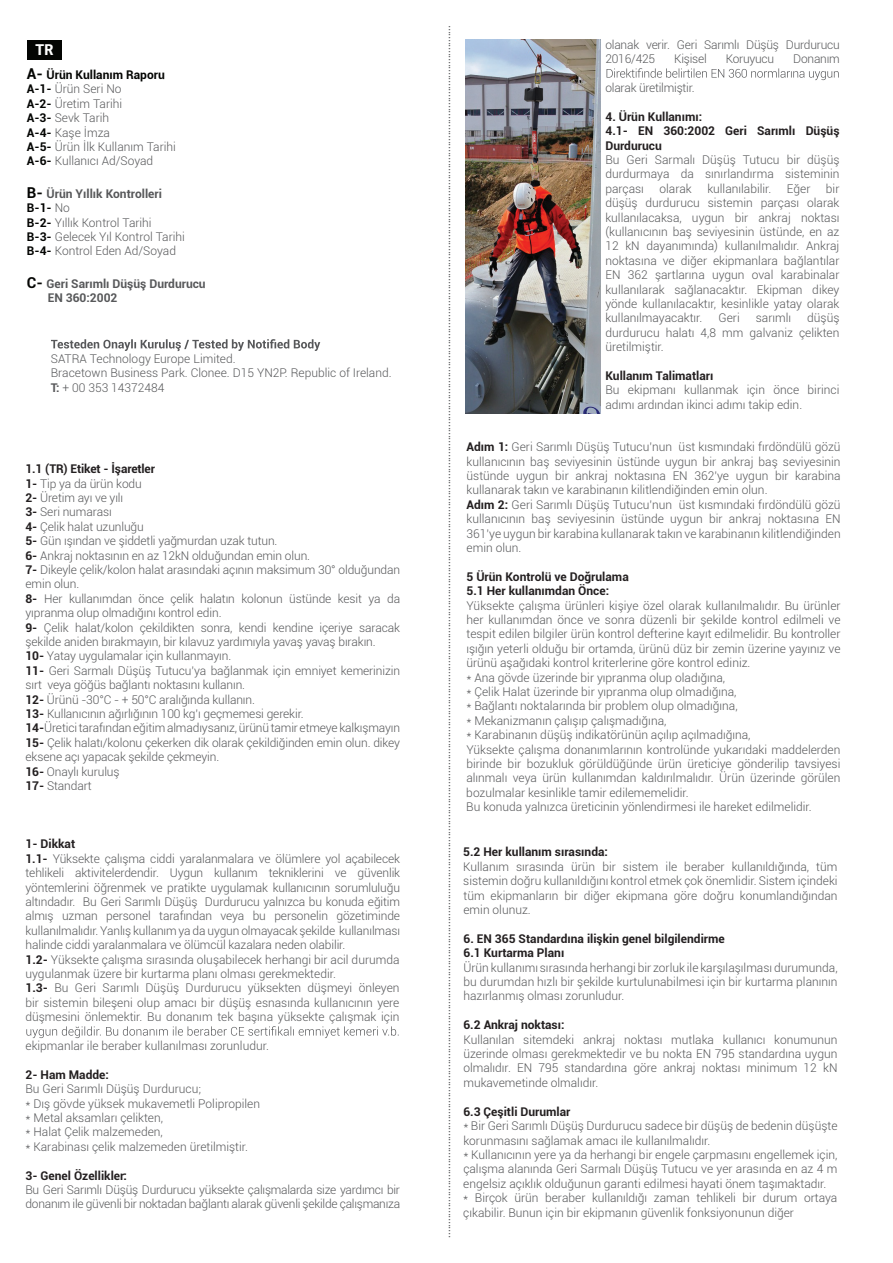
<style>
.page{position:relative;width:893px;height:1263px;background:#fff}
.page>*{position:absolute;margin:0;border:0;box-sizing:border-box;transform-origin:0 0}
.t1{font:700 15px "Ronnia";color:#fff}
.t2{font:300 12px/14.4px "Roboto";color:#57585a}
.t3{font:300 12px "Ronnia";color:#57585a}
.t4{font:700 12px/14.4px "Roboto";color:#231f20}
.t5{font:300 12px/14.4px "Roboto";letter-spacing:-.02em;color:#57585a}
.t6{font:700 12px/14.4px "Roboto";color:#57585a}
.s1{font-weight:700;font-size:15px;color:#040503}
.s2{font-weight:700;color:#040503}
.s3{font-weight:700}
.s4{font-size:15px;color:#040503}
.s5{font-weight:700;color:#231f20}
</style>
<div class="page">
<div style="left:27px;top:41px;width:34px;height:19px;background:#040503"></div>
<svg style="left:51px;top:339px;width:269px;height:12px"></svg>
<svg style="left:26px;top:1026px;width:373px;height:12px"></svg>
<svg style="left:607px;top:68px;width:232px;height:12px"></svg>
<img style="left:465px;top:40px;width:135px;height:374px">
<p class="t1" style="left:35px;top:40px;width:20px">TR</p>
<p class="t2" style="left:27px;top:67px;width:151px"><span class="s1">A-</span> <span class="s2">Ürün Kullanım Raporu<br>A-1-</span> Ürün Seri No<br><span class="s2">A-2-</span> Üretim Tarihi<br><span class="s2">A-3-</span> Sevk Tarih<br><span class="s2">A-4-</span> Kaşe İmza<br><span class="s2">A-5-</span> Ürün İlk Kullanım Tarihi<br><span class="s2">A-6-</span> Kullanıcı Ad/Soyad</p>
<p class="t2" style="left:27px;top:186px;width:160px"><span class="s1">B-</span> <span class="s3">Ürün Yıllık Kontrolleri<br></span><span class="s2">B-1-</span> No<br><span class="s2">B-2-</span> Yıllık Kontrol Tarihi<br><span class="s2">B-3-</span> Gelecek Yıl Kontrol Tarihi<br><span class="s2">B-4-</span> Kontrol Eden Ad/Soyad</p>
<p class="t6" style="left:48px;top:276px;width:160px;text-indent:-21px"><span class="s4">C-</span> Geri Sarımlı Düşüş Durdurucu<br>EN 360:2002</p>
<p class="t2" style="left:51px;top:351px;width:342px">SATRA Technology Europe Limited.<br>Bracetown Business Park. Clonee. D15 YN2P. Republic of Ireland.<br><span class="s3">T:</span> + 00 353 14372484</p>
<p class="t2" style="left:25px;top:461px;width:376px"><span class="s5">1.1 (TR) Etiket - İşaretler<br>1-</span> Tip ya da ürün kodu<br><span class="s5">2-</span> Üretim ayı ve yılı<br><span class="s5">3-</span> Seri numarası<br><span class="s5">4-</span> Çelik halat uzunluğu<br><span class="s5">5-</span> Gün ışından ve şiddetli yağmurdan uzak tutun.<br><span class="s5">6-</span> Ankraj noktasının en az 12kN olduğundan emin olun.<br><span class="s5">7-</span> Dikeyle çelik/kolon halat arasındaki açının maksimum 30° olduğundan emin olun.<br><span class="s5">8-</span> Her kullanımdan önce çelik halatın kolonun üstünde kesit ya da yıpranma olup olmadığını kontrol edin.<br><span class="s5">9-</span> Çelik halat/kolon çekildikten sonra, kendi kendine içeriye saracak şekilde aniden bırakmayın, bir kılavuz yardımıyla yavaş yavaş bırakın.<br><span class="s5">10-</span> Yatay uygulamalar için kullanmayın.<br><span class="s5">11-</span> Geri Sarmalı Düşüş Tutucu’ya bağlanmak için emniyet kemerinizin sırt veya göğüs bağlantı noktasını kullanın.<br><span class="s5">12-</span> Ürünü -30°C - + 50°C aralığında kullanın.<br><span class="s5">13-</span> Kullanıcının ağırlığının 100 kg’ı geçmemesi gerekir.<br><span class="s5">14-</span>Üreticitarafındaneğitimalmadıysanız,ürünütamir etmeye kalkışmayın <span class="s5">15-</span> Çelik halatı/kolonu çekerken dik olarak çekildiğinden emin olun. dikey eksene açı yapacak şekilde çekmeyin.<br><span class="s5">16-</span> Onaylı kuruluş<br><span class="s5">17-</span> Standart</p>
<p class="t2" style="left:25px;top:836px;width:376px"><span class="s5">1- Dikkat<br>1.1-</span> Yüksekte çalışma ciddi yaralanmalara ve ölümlere yol açabilecek tehlikeli aktivitelerdendir. Uygun kullanım tekniklerini ve güvenlik yöntemlerini öğrenmek ve pratikte uygulamak kullanıcının sorumluluğu altındadır. Bu Geri Sarımlı Düşüş Durdurucu yalnızca bu konuda eğitim almış uzman personel tarafından veya bu personelin gözetiminde kullanılmalıdır. Yanlış kullanım ya da uygun olmayacak şekilde kullanılması halinde ciddi yaralanmalara ve ölümcül kazalara neden olabilir.<br><span class="s5">1.2-</span> Yüksekte çalışma sırasında oluşabilecek herhangi bir acil durumda uygulanmak üzere bir kurtarma planı olması gerekmektedir.<br><span class="s5">1.3-</span> Bu Geri Sarımlı Düşüş Durdurucu yüksekten düşmeyi önleyen bir sistemin bileşeni olup amacı bir düşüş esnasında kullanıcının yere düşmesini önlemektir. Bu donanım tek başına yüksekte çalışmak için</p>
<p class="t2" style="left:26px;top:1038px;width:245px">ekipmanlar ile beraber kullanılması zorunludur.</p>
<p class="t4" style="left:25px;top:1067px;width:85px">2- Ham Madde:</p>
<p class="t2" style="left:25px;top:1081px;width:236px">Bu Geri Sarımlı Düşüş Durdurucu;<br>* Dış gövde yüksek mukavemetli Polipropilen * Metal aksamları çelikten,<br>* Halat Çelik malzemeden,<br>* Karabinası çelik malzemeden üretilmiştir.</p>
<p class="t4" style="left:25px;top:1167px;width:103px">3- Genel Özellikler:</p>
<p class="t5" style="left:25px;top:1182px;width:376px">Bu Geri Sarımlı Düşüş Durdurucu yüksekte çalışmalarda size yardımcı bir donanım ile güvenli bir noktadan bağlantı alarak güvenli şekilde çalışmanıza</p>
<p class="t3" style="left:439px;top:1237px;width:1213px;rotate:-90deg">.........................................................................................................................................................................................................................................................................................................................................................................................................................................................</p>
<p class="t5" style="left:605px;top:37px;width:236px">olanak verir. Geri Sarımlı Düşüş Durdurucu<br>2016/425</p>
<p class="t5" style="left:674px;top:51px;width:34px">Kişisel</p>
<p class="t5" style="left:726px;top:51px;width:50px">Koruyucu</p>
<p class="t5" style="left:793px;top:51px;width:48px">Donanım</p>
<p class="t5" style="left:605px;top:80px;width:91px">olarak üretilmiştir.</p>
<p class="t4" style="left:605px;top:109px;width:236px">4. Ürün Kullanımı:<br>4.1- EN 360:2002 Geri Sarımlı Düşüş<br>Durdurucu</p>
<p class="t2" style="left:605px;top:152px;width:236px;text-align:justify">Bu Geri Sarmalı Düşüş Tutucu bir düşüş durdurmaya da sınırlandırma sisteminin parçası</p>
<p class="t2" style="left:659px;top:181px;width:34px">olarak</p>
<p class="t2" style="left:707px;top:181px;width:66px">kullanılabilir.</p>
<p class="t2" style="left:787px;top:181px;width:25px">Eğer</p>
<p class="t2" style="left:605px;top:181px;width:236px;text-align:justify;text-indent:221px">bir düşüş durdurucu sistemin parçası olarak kullanılacaksa, uygun bir ankraj noktası (kullanıcının baş seviyesinin üstünde, en az 12 kN dayanımında) kullanılmalıdır. Ankraj noktasına ve diğer ekipmanlara bağlantılar EN 362 şartlarına uygun oval karabinalar kullanılarak sağlanacaktır. Ekipman dikey yönde kullanılacaktır, kesinlikle yatay olarak kullanılmayacaktır.</p>
<p class="t2" style="left:605px;top:311px;width:236px;text-align:justify;text-indent:202px">düşüş durdurucu halatı 4,8 mm galvaniz çelikten üretilmiştir.</p>
<p class="t4" style="left:605px;top:368px;width:110px">Kullanım Talimatları</p>
<p class="t2" style="left:605px;top:383px;width:235px">Bu ekipmanı kullanmak için önce birinci adımı ardından ikinci adımı takip edin.</p>
<p class="t2" style="left:466px;top:439px;width:376px"><span class="s5">Adım 1:</span> Geri Sarımlı Düşüş Tutucu’nun üst kısmındaki fırdöndülü gözü kullanıcının baş seviyesinin üstünde uygun bir ankraj baş seviyesinin üstünde uygun bir ankraj noktasına EN 362’ye uygun bir karabina kullanarak takın ve karabinanın kilitlendiğinden emin olun.<br><span class="s5">Adım 2:</span> Geri Sarımlı Düşüş Tutucu’nun üst kısmındaki fırdöndülü gözü kullanıcının baş seviyesinin üstünde uygun bir ankraj noktasına EN 361’ye uygun bir karabina kullanarak takın ve karabinanın kilitlendiğinden emin olun.</p>
<p class="t4" style="left:466px;top:569px;width:164px">5 Ürün Kontrolü ve Doğrulama<br>5.1 Her kullanımdan Önce:</p>
<p class="t2" style="left:466px;top:598px;width:376px">Yüksekte çalışma ürünleri kişiye özel olarak kullanılmalıdır. Bu ürünler her kullanımdan önce ve sonra düzenli bir şekilde kontrol edilmeli ve tespit edilen bilgiler ürün kontrol defterine kayıt edilmelidir. Bu kontroller ışığın yeterli olduğu bir ortamda, ürünü düz bir zemin üzerine yayınız ve ürünü aşağıdaki kontrol kriterlerine göre kontrol ediniz.<br>* Ana gövde üzerinde bir yıpranma olup oladığına,<br>* Çelik Halat üzerinde bir yıpranma olup olmadığına,<br>* Bağlantı noktalarında bir problem olup olmadığına,<br>* Mekanizmanın çalışıp çalışmadığına,<br>* Karabinanın düşüş indikatörünün açılıp açılmadığına,<br>Yüksekte çalışma donanımlarının kontrolünde yukarıdaki maddelerden birinde bir bozukluk görüldüğünde ürün üreticiye gönderilip tavsiyesi alınmalı veya ürün kullanımdan kaldırılmalıdır. Ürün üzerinde görülen bozulmalar kesinlikle tamir edilememelidir.<br>Bu konuda yalnızca üreticinin yönlendirmesi ile hareket edilmelidir.</p>
<p class="t4" style="left:463px;top:844px;width:146px">5.2 Her kullanım sırasında:</p>
<p class="t2" style="left:463px;top:859px;width:376px;text-align:justify">Kullanım sırasında ürün bir sistem ile beraber kullanıldığında, tüm sistemin doğru kullanıldığını kontrol etmek çok önemlidir. Sistem içindeki tüm ekipmanların bir diğer ekipmana göre doğru konumlandığından emin olunuz.</p>
<p class="t4" style="left:463px;top:931px;width:263px">6. EN 365 Standardına ilişkin genel bilgilendirme<br>6.1 Kurtarma Planı</p>
<p class="t2" style="left:463px;top:960px;width:376px;text-align:justify">Ürün kullanımı sırasında herhangi bir zorluk ile karşılaşılması durumunda, bu durumdan hızlı bir şekilde kurtulunabilmesi için bir kurtarma planının hazırlanmış olması zorunludur.</p>
<p class="t4" style="left:463px;top:1017px;width:103px">6.2 Ankraj noktası:</p>
<p class="t2" style="left:463px;top:1032px;width:376px;text-align:justify">Kullanılan sitemdeki ankraj noktası mutlaka kullanıcı konumunun üzerinde olması gerekmektedir ve bu nokta EN 795 standardına uygun olmalıdır. EN 795 standardına göre ankraj noktası minimum 12 kN mukavemetinde olmalıdır.</p>
<p class="t4" style="left:463px;top:1104px;width:109px">6.3 Çeşitli Durumlar</p>
<p class="t2" style="left:463px;top:1118px;width:376px">* Bir Geri Sarımlı Düşüş Durdurucu sadece bir düşüş de bedenin düşüşte korunmasını sağlamak amacı ile kullanılmalıdır.<br>* Kullanıcının yere ya da herhangi bir engele çarpmasını engellemek için, çalışma alanında Geri Sarmalı Düşüş Tutucu ve yer arasında en az 4 m engelsiz açıklık olduğunun garanti edilmesi hayati önem taşımaktadır.<br>* Birçok ürün beraber kullanıldığı zaman tehlikeli bir durum ortaya çıkabilir. Bunun için bir ekipmanın güvenlik fonksiyonunun diğer</p>
<p class="t2" style="left:718px;top:311px;width:23px">Geri</p>
<p class="t2" style="left:756px;top:311px;width:37px">sarımlı</p>
</div>
